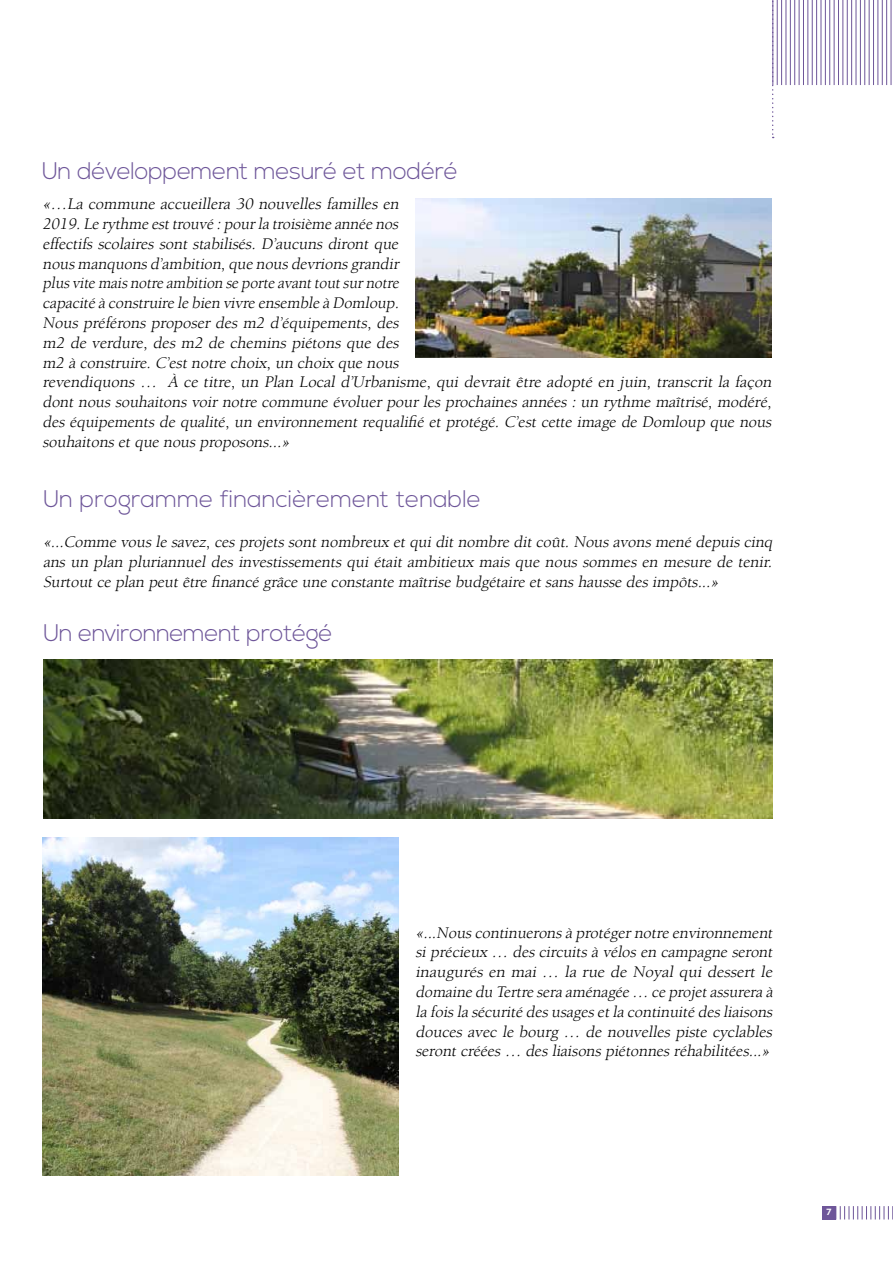
<style>
.page{position:relative;width:893px;height:1263px;background:#fff}
.page>*{position:absolute;margin:0;border:0;box-sizing:border-box;transform-origin:0 0}
.t1{font:300 24px "Nexa";letter-spacing:-.015em;color:#6e5699}
.t2{font:italic 16.5px/19.8px "Berkeley LT";color:#000;text-align:justify}
.t3{font:700 9px "Nexa";color:#fff}
</style>
<div class="page">
<hr style="left:777px;top:0;width:1px;height:85px;background:#6e5699">
<hr style="left:781px;top:0;width:1px;height:85px;background:#6e5699">
<hr style="left:786px;top:0;width:1px;height:85px;background:#6e5699">
<hr style="left:790px;top:0;width:1px;height:85px;background:#6e5699">
<hr style="left:794px;top:0;width:1px;height:85px;background:#6e5699">
<hr style="left:799px;top:0;width:1px;height:85px;background:#6e5699">
<hr style="left:803px;top:0;width:1px;height:85px;background:#6e5699">
<hr style="left:808px;top:0;width:1px;height:85px;background:#6e5699">
<hr style="left:812px;top:0;width:1px;height:85px;background:#6e5699">
<hr style="left:816px;top:0;width:1px;height:85px;background:#6e5699">
<hr style="left:821px;top:0;width:1px;height:85px;background:#6e5699">
<hr style="left:825px;top:0;width:1px;height:85px;background:#6e5699">
<hr style="left:829px;top:0;width:1px;height:85px;background:#6e5699">
<hr style="left:834px;top:0;width:1px;height:85px;background:#6e5699">
<hr style="left:838px;top:0;width:1px;height:85px;background:#6e5699">
<hr style="left:843px;top:0;width:1px;height:85px;background:#6e5699">
<hr style="left:847px;top:0;width:1px;height:85px;background:#6e5699">
<hr style="left:851px;top:0;width:1px;height:85px;background:#6e5699">
<hr style="left:856px;top:0;width:1px;height:85px;background:#6e5699">
<hr style="left:860px;top:0;width:1px;height:85px;background:#6e5699">
<hr style="left:864px;top:0;width:1px;height:85px;background:#6e5699">
<hr style="left:869px;top:0;width:1px;height:85px;background:#6e5699">
<hr style="left:873px;top:0;width:1px;height:85px;background:#6e5699">
<hr style="left:878px;top:0;width:1px;height:85px;background:#6e5699">
<hr style="left:882px;top:0;width:1px;height:85px;background:#6e5699">
<hr style="left:886px;top:0;width:1px;height:85px;background:#6e5699">
<hr style="left:891px;top:0;width:1px;height:85px;background:#6e5699">
<hr style="left:892px;top:0;width:1px;height:85px;background:#6e5699">
<div style="left:822px;top:1206px;width:14px;height:13px;background:#6e5699"></div>
<svg style="left:772px;top:0;width:2px;height:138px"></svg>
<svg style="left:836px;top:1206px;width:57px;height:13px"></svg>
<img style="left:416px;top:198px;width:356px;height:160px">
<img style="left:43px;top:659px;width:729px;height:160px">
<img style="left:43px;top:838px;width:355px;height:337px">
<h1 class="t1" style="left:42px;top:157px;width:418px">Un développement mesuré et modéré</h1>
<p class="t2" style="left:43px;top:194px;width:734px;text-align:left">«…La commune accueillera 30 nouvelles familles en<br>2019.Le rythme esttrouvé :pourla troisième année nos<br>effectifs scolaires sont stabilisés. D’aucuns diront que<br>nous manquons d’ambition,que nous devrions grandir<br>plusvite maisnotre ambition se porte avanttoutsurnotre<br>capacité à construire le bien vivre ensemble à Domloup.<br>Nous préférons proposer des m2 d’équipements, des<br>m2 de verdure, des m2 de chemins piétons que des<br>m2 à construire. C’est notre choix, un choix que nous<br>revendiquons … À ce titre, un Plan Local d’Urbanisme, qui devrait être adopté en j uin, transcrit la façon dont nous souhaitons voir notre commune évoluer pour les prochaines années : un rythme maîtrisé, modéré, des équipements de qualité, un environnement requalifié et protégé. C’est cette image de Domloup que nous souhaitons et que nous proposons...»</p>
<h1 class="t1" style="left:43px;top:485px;width:440px">Un programme financièrement tenable</h1>
<p class="t2" style="left:43px;top:532px;width:734px">«...Comme vous le savez, ces proj ets sont nombreux et qui dit nombre dit coût. Nous avons mené depuis cinq ans un plan pluriannuel des investissements qui était ambitieux mais que nous sommes en mesure de tenir.<br>Surtout ce plan peut être financé grâce une constante maîtrise budgétaire et sans hausse des impôts...»</p>
<h1 class="t1" style="left:43px;top:619px;width:291px">Un environnement protégé</h1>
<p class="t2" style="left:415px;top:923px;width:362px">«...Nous continuerons à protégernotre environnement si précieux … des circuits à vélos en campagne seront inaugurés en mai … la rue de Noyal qui dessert le domaine du Tertre sera aménagée … ce proj etassurera à la fois la sécurité des usages etla continuité des liaisons douces avec le bourg … de nouvelles piste cyclables seront créées … des liaisons piétonnes réhabilitées...»</p>
<p class="t3" style="left:826px;top:1207px;width:7px">7</p>
</div>
